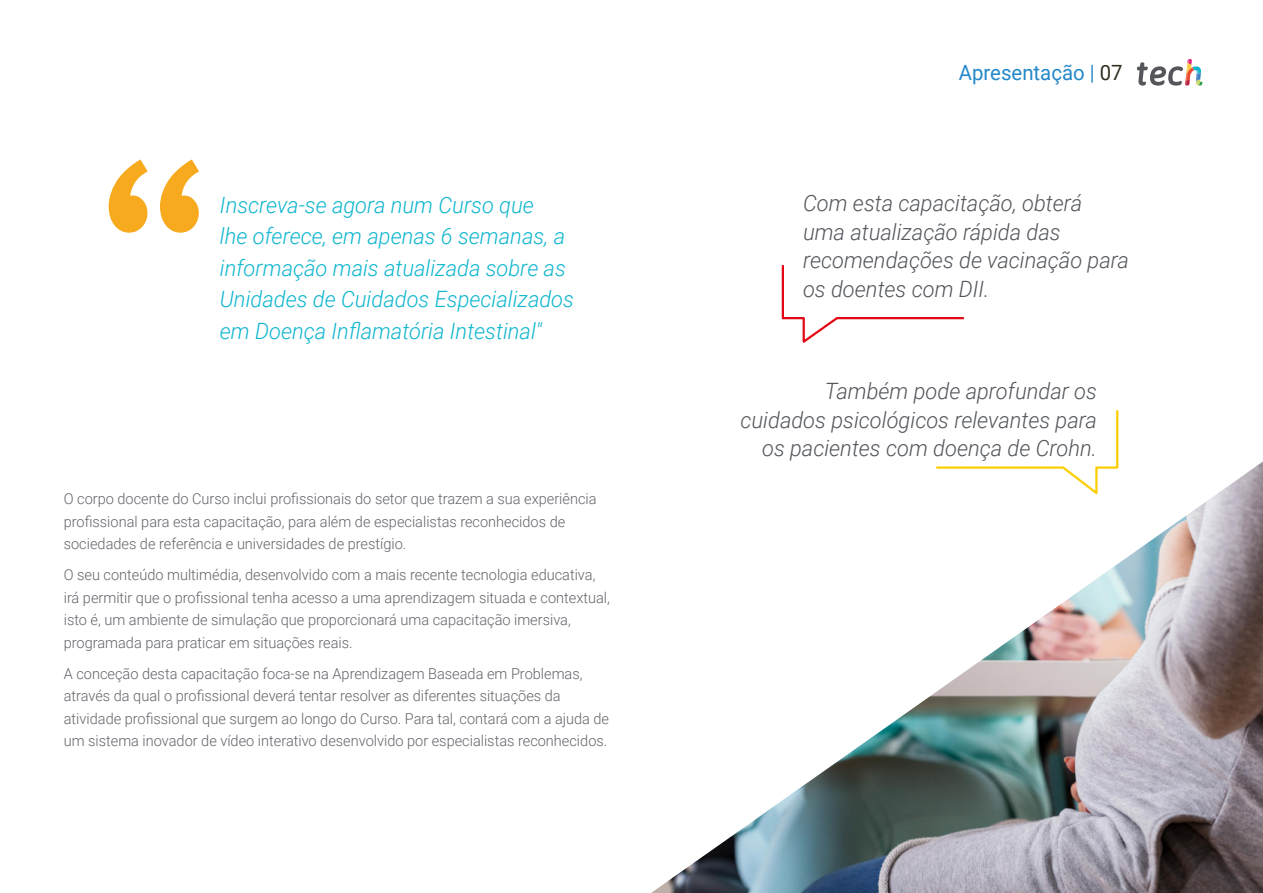
<style>
.page{position:relative;width:1263px;height:893px;background:#fff}
.page>*{position:absolute;margin:0;border:0;box-sizing:border-box;transform-origin:0 0}
.t1{font:italic 300 22.5px/28.5px "Roboto";color:#52555b;text-align:right}
.t2{font:italic 300 22.5px/31.5px "Roboto";color:#0fb6cf}
.t3{font:21px "Roboto";color:#2488c9}
.t4{font:300 15px/22.5px "Roboto";color:#61646a}
.s1{color:#312e20}
</style>
<div class="page">
<svg style="left:109px;top:159px;width:90px;height:74px"></svg>
<img style="left:651px;top:461px;width:612px;height:432px">
<svg style="left:1137px;top:59px;width:65px;height:27px"></svg>
<svg style="left:934px;top:410px;width:185px;height:88px"></svg>
<svg style="left:781px;top:265px;width:183px;height:78px"></svg>
<h1 class="t2" style="left:220px;top:188px;width:356px">Inscreva-se agora num Curso que<br>lhe oferece, em apenas 6 semanas, a informação mais atualizada sobre as Unidades de Cuidados Especializados em Doença Inflamatória Intestinal"</h1>
<p class="t4" style="left:64px;top:487px;width:534px">O corpo docente do Curso inclui profissionais do setor que trazem a sua experiência profissional para esta capacitação, para além de especialistas reconhecidos de sociedades de referência e universidades de prestígio.</p>
<p class="t4" style="left:64px;top:563px;width:548px">O seu conteúdo multimédia, desenvolvido com a mais recente tecnologia educativa, irá permitir que o profissional tenha acesso a uma aprendizagem situada e contextual, isto é, um ambiente de simulação que proporcionará uma capacitação imersiva, programada para praticar em situações reais.</p>
<p class="t4" style="left:64px;top:662px;width:547px">A conceção desta capacitação foca-se na Aprendizagem Baseada em Problemas, através da qual o profissional deverá tentar resolver as diferentes situações da atividade profissional que surgem ao longo do Curso. Para tal, contará com a ajuda de um sistema inovador de vídeo interativo desenvolvido por especialistas reconhecidos.</p>
<h2 class="t3" style="left:959px;top:57px;width:165px">Apresentação | <span class="s1">07</span></h2>
<h1 class="t1" style="left:803px;top:188px;width:328px;text-align:left">Com esta capacitação, obterá uma atualização rápida das recomendações de vacinação para os doentes com DII.</h1>
<h1 class="t1" style="left:740px;top:376px;width:358px">Também pode aprofundar os cuidados psicológicos relevantes para os pacientes com doença de Crohn.</h1>
</div>
